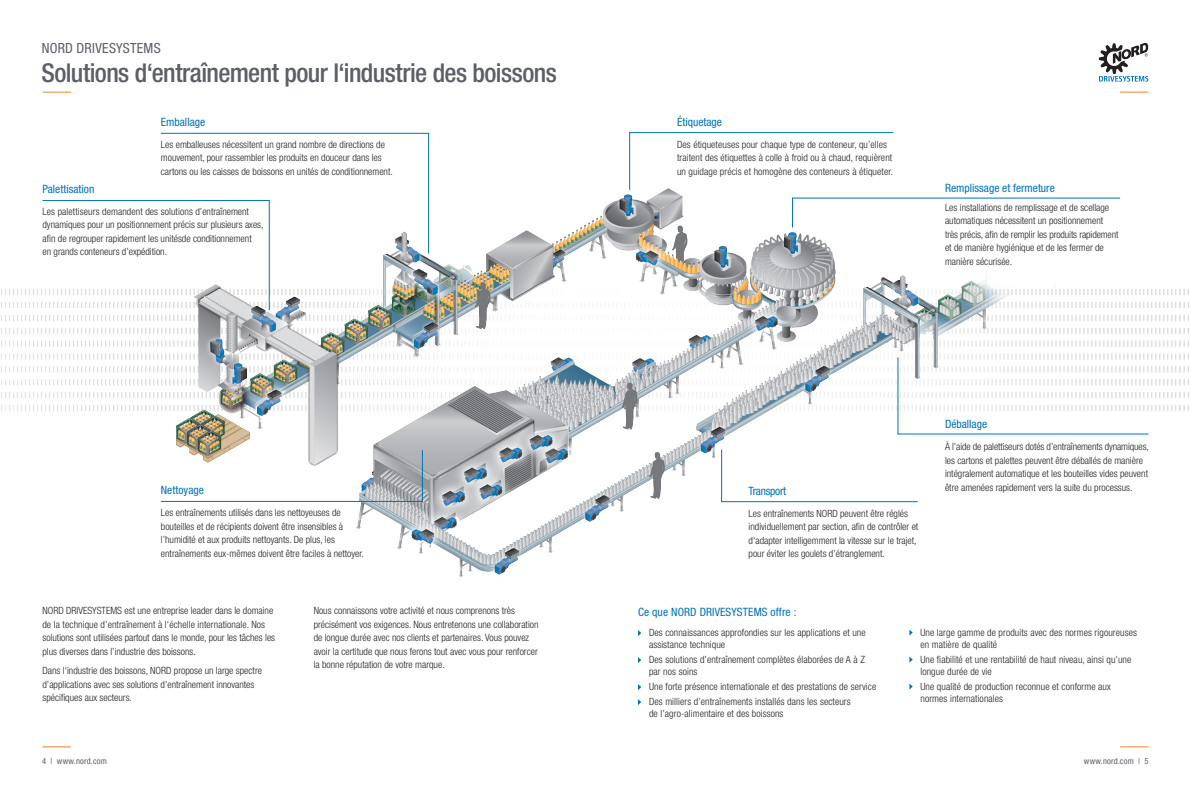
<style>
.page{position:relative;width:1191px;height:792px;background:#fff}
.page>*{position:absolute;margin:0;border:0;box-sizing:border-box;transform-origin:0 0}
.t1{font:500 condensed 26px "Helvetica Neue LT Std";letter-spacing:-.02em;color:#5b5f66}
.t2{font:condensed 14px "Helvetica Neue LT Std";letter-spacing:.02em;color:#5b5f66}
.t3{font:condensed 11.5px "Helvetica Neue LT Std";color:#0072bc}
.t4{font:condensed 11.5px "Helvetica Neue LT Std";letter-spacing:-.025em;color:#0072bc}
.t5{font:300 condensed 10px/13.5px "Helvetica Neue LT Std";color:#231f20}
.t6{font:condensed 8.5px "Helvetica Neue LT Std";letter-spacing:.02em;color:#5b5f66}
</style>
<div class="page">
<svg style="left:43px;top:746px;width:28px;height:1px"></svg>
<svg style="left:1120px;top:746px;width:28px;height:1px"></svg>
<svg style="left:43px;top:92px;width:28px;height:1px"></svg>
<svg style="left:1120px;top:92px;width:28px;height:1px"></svg>
<svg style="left:1098px;top:43px;width:50px;height:39px"></svg>
<img style="left:1059px;top:289px;width:130px;height:122px">
<img style="left:1px;top:289px;width:174px;height:122px">
<img style="left:176px;top:188px;width:882px;height:389px">
<svg style="left:897px;top:357px;width:251px;height:77px"></svg>
<svg style="left:721px;top:449px;width:197px;height:53px"></svg>
<svg style="left:161px;top:450px;width:261px;height:52px"></svg>
<svg style="left:792px;top:198px;width:328px;height:30px"></svg>
<svg style="left:629px;top:132px;width:264px;height:58px"></svg>
<svg style="left:42px;top:133px;width:387px;height:177px"></svg>
<svg style="left:638px;top:630px;width:3px;height:6px"></svg>
<svg style="left:638px;top:657px;width:3px;height:6px"></svg>
<svg style="left:638px;top:684px;width:3px;height:6px"></svg>
<svg style="left:638px;top:699px;width:3px;height:6px"></svg>
<svg style="left:909px;top:630px;width:3px;height:6px"></svg>
<svg style="left:909px;top:657px;width:3px;height:6px"></svg>
<svg style="left:909px;top:684px;width:3px;height:6px"></svg>
<h2 class="t2" style="left:42px;top:40px;width:120px">NORD DRIVESYSTEMS</h2>
<h1 class="t1" style="left:41px;top:57px;width:517px">Solutions d‘entraînement pour l‘industrie des boissons</h1>
<p class="t3" style="left:161px;top:115px;width:46px">Emballage</p>
<p class="t5" style="left:161px;top:137px;width:233px">Les emballeuses nécessitent un grand nombre de directions de mouvement, pour rassembler les produits en douceur dans les cartons ou les caisses de boissons en unités de conditionnement.</p>
<p class="t3" style="left:43px;top:182px;width:53px">Palettisation</p>
<p class="t5" style="left:43px;top:204px;width:222px">Les palettiseurs demandent des solutions d’entraînement dynamiques pour un positionnement précis sur plusieurs axes, afin de regrouper rapidement les unitésde conditionnement</p>
<p class="t5" style="left:43px;top:245px;width:126px">en grands conteneurs d’expédition.</p>
<p class="t3" style="left:161px;top:484px;width:45px">Nettoyage</p>
<p class="t5" style="left:161px;top:506px;width:181px">Les entraînements utilisés dans les nettoyeuses de</p>
<p class="t5" style="left:161px;top:519px;width:184px">bouteilles et de récipients doivent être insensibles à</p>
<p class="t5" style="left:161px;top:533px;width:175px">l’humidité et aux produits nettoyants. De plus, les</p>
<p class="t5" style="left:161px;top:546px;width:204px">entraînements eux-mêmes doivent être faciles à nettoyer.</p>
<p class="t5" style="left:43px;top:604px;width:232px">NORD DRIVESYSTEMS est une entreprise leader dans le domaine</p>
<p class="t5" style="left:43px;top:618px;width:224px">de la technique d’entraînement à l‘échelle internationale. Nos</p>
<p class="t5" style="left:43px;top:631px;width:234px">solutions sont utilisées partout dans le monde, pour les tâches les</p>
<p class="t5" style="left:43px;top:645px;width:155px">plus diverses dans l’industrie des boissons.</p>
<p class="t5" style="left:43px;top:664px;width:221px">Dans l‘industrie des boissons, NORD propose un large spectre d’applications avec ses solutions d’entraînement innovantes</p>
<p class="t5" style="left:43px;top:691px;width:91px">spécifiques aux secteurs.</p>
<p class="t5" style="left:314px;top:604px;width:203px">Nous connaissons votre activité et nous comprenons très</p>
<p class="t5" style="left:314px;top:618px;width:226px">précisément vos exigences. Nous entretenons une collaboration</p>
<p class="t5" style="left:314px;top:631px;width:217px">de longue durée avec nos clients et partenaires. Vous pouvez</p>
<p class="t5" style="left:314px;top:645px;width:226px">avoir la certitude que nous ferons tout avec vous pour renforcer</p>
<p class="t5" style="left:314px;top:658px;width:133px">la bonne réputation de votre marque.</p>
<p class="t3" style="left:677px;top:115px;width:47px">Étiquetage</p>
<p class="t5" style="left:677px;top:137px;width:211px">Des étiqueteuses pour chaque type de conteneur, qu’elles</p>
<p class="t5" style="left:677px;top:151px;width:217px">traitent des étiquettes à colle à froid ou à chaud, requièrent un guidage précis et homogène des conteneurs à étiqueter.</p>
<p class="t3" style="left:945px;top:181px;width:111px">Remplissage et fermeture</p>
<p class="t5" style="left:945px;top:200px;width:166px">Les installations de remplissage et de scellage</p>
<p class="t5" style="left:945px;top:214px;width:160px">automatiques nécessitent un positionnement</p>
<p class="t5" style="left:945px;top:227px;width:175px">très précis, afin de remplir les produits rapidement</p>
<p class="t5" style="left:945px;top:241px;width:160px">et de manière hygiénique et de les fermer de</p>
<p class="t5" style="left:945px;top:254px;width:69px">manière sécurisée.</p>
<p class="t4" style="left:748px;top:484px;width:39px">Transport</p>
<p class="t5" style="left:748px;top:506px;width:161px">Les entraînements NORD peuvent être réglés</p>
<p class="t5" style="left:748px;top:520px;width:171px">individuellement par section, afin de contrôler et d‘adapter intelligemment la vitesse sur le trajet, pour éviter les goulets d’étranglement.</p>
<p class="t3" style="left:945px;top:418px;width:44px">Déballage</p>
<p class="t5" style="left:945px;top:440px;width:205px">À l’aide de palettiseurs dotés d’entraînements dynamiques, les cartons et palettes peuvent être déballés de manière intégralement automatique et les bouteilles vides peuvent être amenées rapidement vers la suite du processus.</p>
<p class="t3" style="left:638px;top:605px;width:160px">Ce que NORD DRIVESYSTEMS offre :</p>
<p class="t5" style="left:649px;top:627px;width:218px;line-height:12px">Des connaissances approfondies sur les applications et une assistance technique</p>
<p class="t5" style="left:649px;top:653px;width:217px">Des solutions d’entraînement complètes élaborées de A à Z</p>
<p class="t5" style="left:649px;top:665px;width:50px">par nos soins</p>
<p class="t5" style="left:649px;top:680px;width:229px">Une forte présence internationale et des prestations de service</p>
<p class="t5" style="left:649px;top:695px;width:203px">Des milliers d’entraînements installés dans les secteurs</p>
<p class="t5" style="left:649px;top:707px;width:136px">de l’agro-alimentaire et des boissons</p>
<p class="t5" style="left:920px;top:625px;width:218px">Une large gamme de produits avec des normes rigoureuses</p>
<p class="t5" style="left:920px;top:637px;width:78px">en matière de qualité</p>
<p class="t5" style="left:920px;top:652px;width:212px">Une fiabilité et une rentabilité de haut niveau, ainsi qu’une</p>
<p class="t5" style="left:920px;top:664px;width:73px">longue durée de vie</p>
<p class="t5" style="left:920px;top:679px;width:192px">Une qualité de production reconnue et conforme aux</p>
<p class="t5" style="left:920px;top:691px;width:84px">normes internationales</p>
<p class="t6" style="left:42px;top:756px;width:66px">4 | www.nord.com</p>
<p class="t6" style="left:1083px;top:756px;width:66px">www.nord.com | 5</p>
</div>
